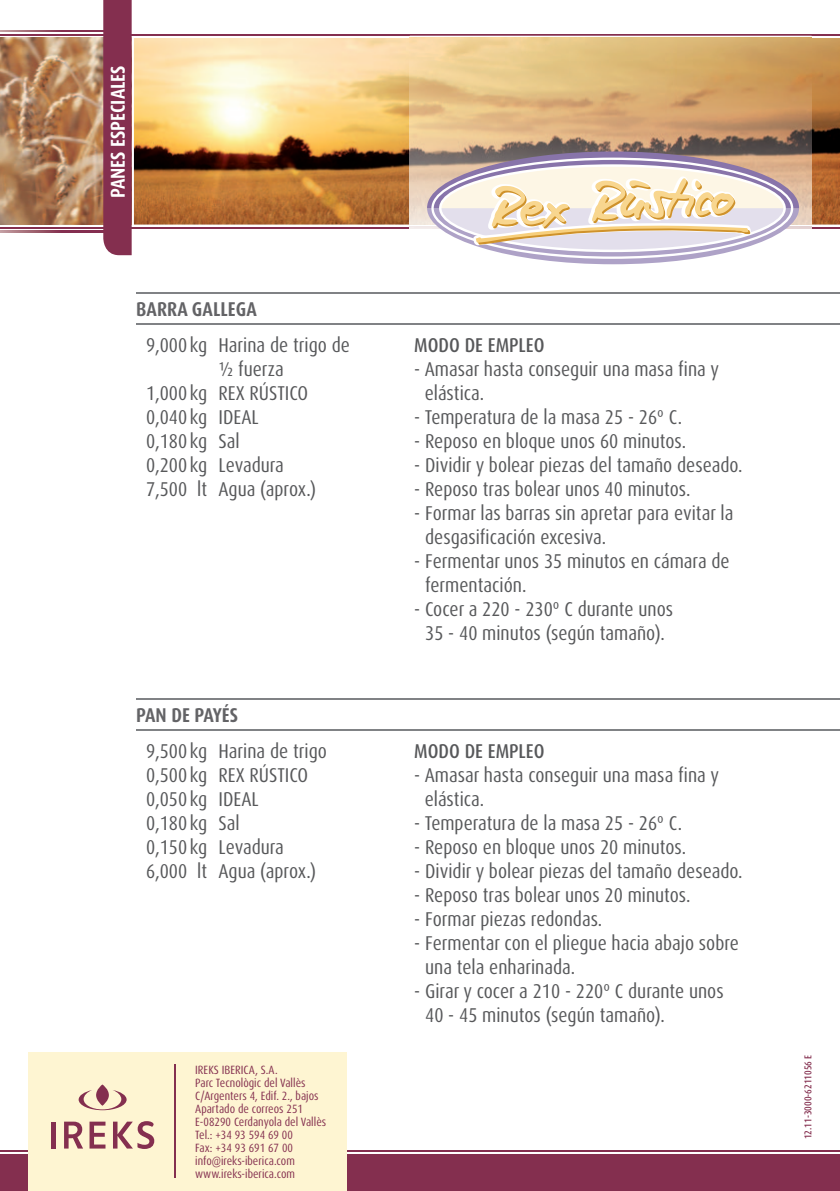
<style>
.page{position:relative;width:840px;height:1191px;background:#fff}
.page>*{position:absolute;margin:0;border:0;box-sizing:border-box;transform-origin:0 0}
.t1{font:condensed 20px/24px "Dax Pro";color:#57585a}
.t2{font:500 condensed 20px "Dax Pro";color:#57585a}
.t3{font:700 condensed 20px "Dax Pro";color:#636366}
.t4{font:700 condensed 20px "Dax Pro";color:#fff}
.t5{font:condensed 12px/13px "Dax Pro";color:#842f4f}
.t6{font:500 condensed 10px "Dax Pro";color:#842f4f}
</style>
<div class="page">
<img style="left:0;top:38px;width:103px;height:187px">
<hr style="left:0;top:34px;width:839px;height:2px;background:#842f4f">
<hr style="left:0;top:227px;width:839px;height:1px;background:#842f4f">
<img style="left:134px;top:38px;width:705px;height:187px">
<hr style="left:0;top:1150px;width:839px;height:1px;background:#842f4f">
<div style="left:0;top:1154px;width:839px;height:37px;background:#842f4f"></div>
<svg style="left:0;top:30px;width:103px;height:2px"></svg>
<svg style="left:0;top:231px;width:103px;height:1px"></svg>
<svg style="left:103px;top:0;width:29px;height:255px;background:#863251"></svg>
<hr style="left:136px;top:292px;width:703px;height:2px;background:#808285">
<hr style="left:136px;top:323px;width:703px;height:2px;background:#808285">
<svg style="left:409px;top:227px;width:402px;height:1px"></svg>
<img style="left:409px;top:38px;width:402px;height:187px">
<hr style="left:136px;top:698px;width:703px;height:2px;background:#808285">
<hr style="left:136px;top:729px;width:703px;height:2px;background:#808285">
<svg style="left:418px;top:155px;width:9px;height:107px"></svg>
<svg style="left:427px;top:151px;width:371px;height:113px"></svg>
<div style="left:170px;top:1053px;width:176px;height:138px;background:#fef5d2"></div>
<div style="left:28px;top:1053px;width:148px;height:136px;background:#fef5d2"></div>
<hr style="left:51px;top:1121px;width:4px;height:27px;background:#842f4f">
<svg style="left:64px;top:1121px;width:19px;height:27px"></svg>
<svg style="left:89px;top:1121px;width:16px;height:27px"></svg>
<svg style="left:113px;top:1121px;width:41px;height:28px"></svg>
<svg style="left:79px;top:1084px;width:47px;height:26px"></svg>
<hr style="left:174px;top:1064px;width:2px;height:114px;background:#842f4f">
<p class="t4" style="left:105px;top:198px;width:134px;rotate:-90deg">PANES ESPECIALES</p>
<p class="t3" style="left:136px;top:296px;width:122px">BARRA GALLEGA</p>
<p class="t1" style="left:146px;top:333px;width:205px">9,000 kg Harina de trigo de</p>
<p class="t1" style="left:218px;top:357px;width:67px">½ fuerza</p>
<p class="t1" style="left:146px;top:381px;width:163px">1,000 kg REX RÚSTICO</p>
<p class="t1" style="left:146px;top:405px;width:114px">0,040 kg IDEAL</p>
<p class="t1" style="left:146px;top:429px;width:95px">0,180 kg Sal</p>
<p class="t1" style="left:146px;top:453px;width:139px">0,200 kg Levadura</p>
<p class="t1" style="left:146px;top:477px;width:171px">7,500 lt Agua (aprox.)</p>
<p class="t2" style="left:414px;top:332px;width:132px">MODO DE EMPLEO</p>
<p class="t1" style="left:424px;top:357px;width:296px;text-indent:-10px">- Amasar hasta conseguir una masa fina y elástica.</p>
<p class="t1" style="left:414px;top:405px;width:269px">- Temperatura de la masa 25 - 26º C.</p>
<p class="t1" style="left:414px;top:429px;width:273px">- Reposo en bloque unos 60 minutos.</p>
<p class="t1" style="left:414px;top:453px;width:329px">- Dividir y bolear piezas del tamaño deseado.</p>
<p class="t1" style="left:414px;top:477px;width:278px">- Reposo tras bolear unos 40 minutos.</p>
<p class="t1" style="left:425px;top:501px;width:309px;text-indent:-11px">- Formar las barras sin apretar para evitar la desgasificación excesiva.</p>
<p class="t1" style="left:425px;top:549px;width:306px;text-indent:-11px">- Fermentar unos 35 minutos en cámara de fermentación.</p>
<p class="t1" style="left:414px;top:597px;width:260px;text-align:center">- Cocer a 220 - 230º C durante unos<br>35 - 40 minutos (según tamaño).</p>
<p class="t3" style="left:136px;top:702px;width:103px">PAN DE PAYÉS</p>
<p class="t1" style="left:146px;top:739px;width:182px">9,500 kg Harina de trigo<br>0,500 kg REX RÚSTICO<br>0,050 kg IDEAL<br>0,180 kg Sal<br>0,150 kg Levadura<br>6,000 lt Agua (aprox.)</p>
<p class="t2" style="left:414px;top:738px;width:132px">MODO DE EMPLEO</p>
<p class="t1" style="left:424px;top:763px;width:296px;text-indent:-10px">- Amasar hasta conseguir una masa fina y elástica.</p>
<p class="t1" style="left:414px;top:811px;width:269px">- Temperatura de la masa 25 - 26º C.</p>
<p class="t1" style="left:414px;top:835px;width:273px">- Reposo en bloque unos 20 minutos.</p>
<p class="t1" style="left:414px;top:859px;width:329px">- Dividir y bolear piezas del tamaño deseado.</p>
<p class="t1" style="left:414px;top:883px;width:278px">- Reposo tras bolear unos 20 minutos.</p>
<p class="t1" style="left:414px;top:907px;width:189px">- Formar piezas redondas.</p>
<p class="t1" style="left:425px;top:931px;width:315px;text-indent:-11px">- Fermentar con el pliegue hacia abajo sobre una tela enharinada.</p>
<p class="t1" style="left:425px;top:979px;width:300px;text-indent:-11px">- Girar y cocer a 210 - 220º C durante unos<br>40 - 45 minutos (según tamaño).</p>
<p class="t5" style="left:195px;top:1063px;width:132px">IREKS IBERICA, S.A.<br>Parc Tecnològic del Vallès<br>C/Argenters 4, Edif. 2., bajos<br>Apartado de correos 251<br>E-08290 Cerdanyola del Vallès<br>Tel.: +34 93 594 69 00<br>Fax: +34 93 691 67 00 info@ireks-iberica.com www.ireks-iberica.com</p>
<p class="t6" style="left:801px;top:1139px;width:86px;rotate:-90deg">12.11-3000-6211056 E</p>
</div>
